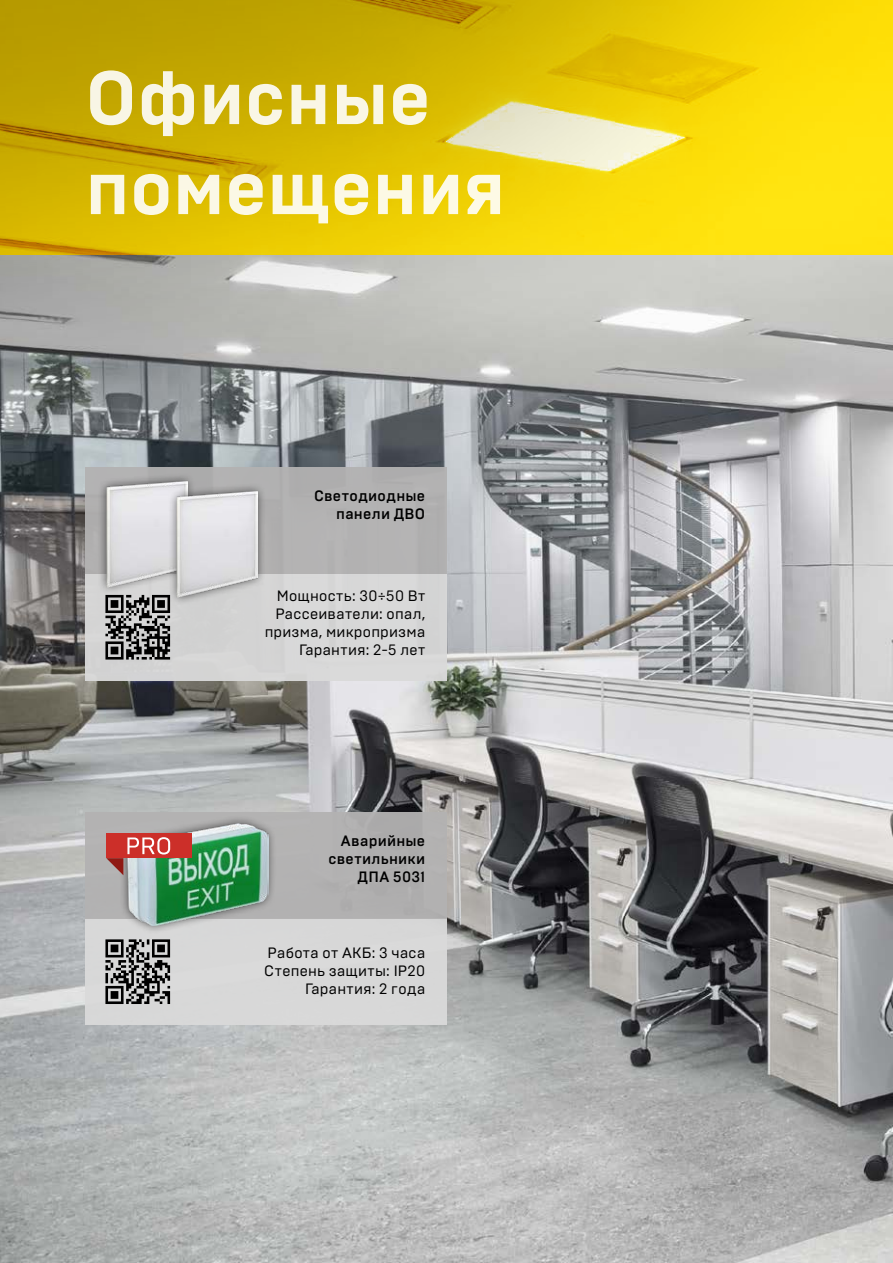
<style>
.page{position:relative;width:893px;height:1263px;background:#fff}
.page>*{position:absolute;margin:0;border:0;box-sizing:border-box;transform-origin:0 0}
.t1{font:700 75px/90px "Brutal Type";color:#fff}
.t2{font:15px/18px "Brutal Type";letter-spacing:.015em;color:#000;text-align:right}
.t3{font:500 15px/18px "Brutal Type";letter-spacing:.015em;color:#000;text-align:right}
</style>
<div class="page">
<img style="left:0;top:255px;width:893px;height:1008px">
<svg style="left:0;top:0;width:893px;height:255px;background:#e0c20b"></svg>
<div style="left:85px;top:468px;width:361px;height:106px;background:#b3b2b2"></div>
<div style="left:85px;top:574px;width:361px;height:106px;background:#dadada"></div>
<div style="left:98px;top:472px;width:98px;height:123px;background:#000;opacity:.6"></div>
<img style="left:106px;top:480px;width:81px;height:107px">
<div style="left:168px;top:482px;width:98px;height:123px;background:#000;opacity:.6"></div>
<img style="left:177px;top:491px;width:81px;height:106px">
<svg style="left:105px;top:595px;width:65px;height:64px"></svg>
<div style="left:85px;top:918px;width:361px;height:107px;background:#dadada"></div>
<div style="left:85px;top:812px;width:361px;height:106px;background:#b3b2b2"></div>
<div style="left:119px;top:815px;width:158px;height:120px;background:#000;opacity:.6"></div>
<img style="left:128px;top:824px;width:140px;height:102px">
<svg style="left:105px;top:939px;width:65px;height:65px"></svg>
<div style="left:106px;top:833px;width:85px;height:25px;background:#cc2f29"></div>
<svg style="left:106px;top:837px;width:64px;height:38px"></svg>
<h1 class="t1" style="left:85px;top:53px;width:422px">Офисные помещения</h1>
<p class="t3" style="left:314px;top:487px;width:113px">Светодиодные панели ДВО</p>
<p class="t2" style="left:265px;top:587px;width:162px">Мощность: 30÷50 Вт<br>Рассеиватели: опал, призма, микропризма<br>Гарантия: 2-5 лет</p>
<p class="t3" style="left:328px;top:832px;width:98px">Аварийные светильники<br>ДПА 5031</p>
<p class="t2" style="left:264px;top:944px;width:162px">Работа от АКБ: 3 часа<br>Степень защиты: IP20<br>Гарантия: 2 года</p>
</div>
